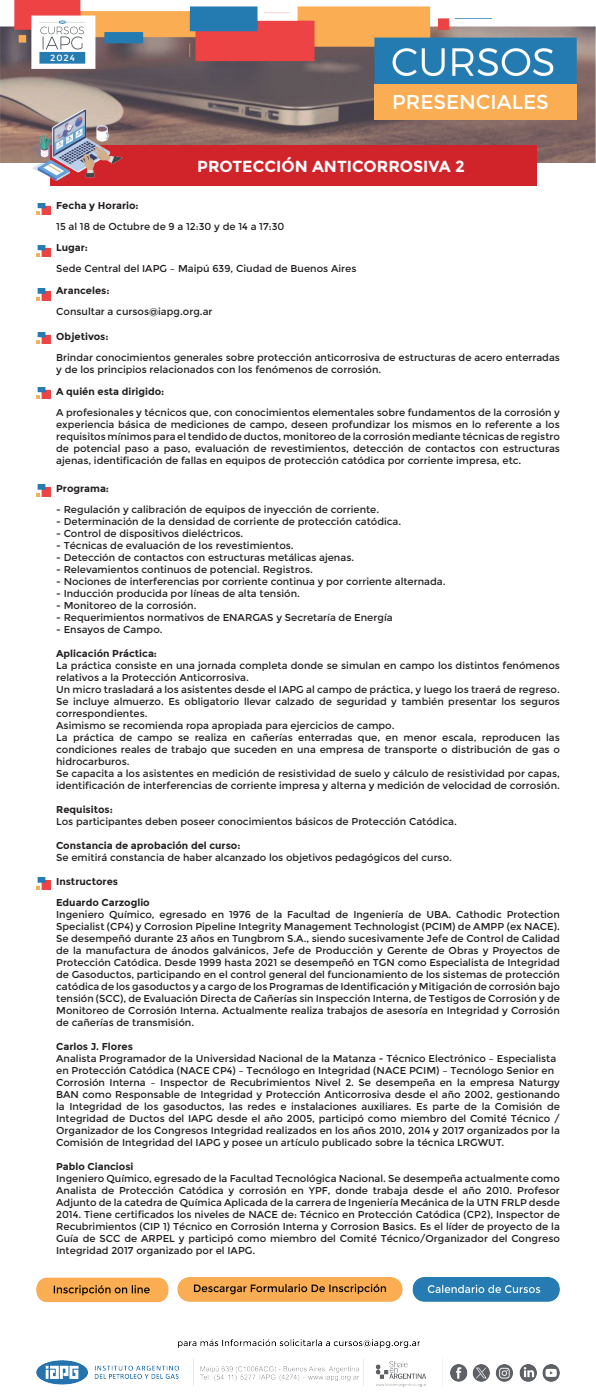
<style>
.page{position:relative;width:596px;height:1392px;background:#fff}
.page>*{position:absolute;margin:0;border:0;box-sizing:border-box;transform-origin:0 0}
.t1{font:20px "Montserrat";color:#fff}
.t2{font:700 16px "Montserrat";color:#fff}
.t3{font:10px/12px "Montserrat";color:#231f20}
.t4{font:700 10px/20.6px "Montserrat";color:#231f20}
.t5{font:9px "Montserrat";color:#fff}
</style>
<div class="page">
<img style="left:0;top:0;width:595px;height:162px">
<img style="left:36px;top:203px;width:14px;height:12px">
<img style="left:36px;top:332px;width:14px;height:12px">
<img style="left:36px;top:387px;width:14px;height:12px">
<img style="left:36px;top:484px;width:14px;height:12px">
<img style="left:36px;top:878px;width:14px;height:11px">
<div style="left:374px;top:85px;width:202px;height:35px;background:#faad52"></div>
<img style="left:36px;top:245px;width:14px;height:12px">
<img style="left:36px;top:289px;width:14px;height:11px">
<img style="left:36px;top:1359px;width:523px;height:28px">
<img style="left:36px;top:1277px;width:523px;height:70px">
<div style="left:50px;top:146px;width:487px;height:40px;background:#d1232a"></div>
<img style="left:32px;top:110px;width:90px;height:70px">
<p class="t5" style="left:50px;top:53px;width:26px">2024</p>
<h1 class="t1" style="left:392px;top:90px;width:158px">PRESENCIALES</h1>
<h2 class="t2" style="left:197px;top:157px;width:269px">PROTECCIÓN ANTICORROSIVA 2</h2>
<p class="t4" style="left:56px;top:195px;width:84px">Fecha y Horario:</p>
<p class="t3" style="left:56px;top:220px;width:229px">15 al 18 de Octubre de 9 a 12:30 y de 14 a 17:30</p>
<p class="t4" style="left:56px;top:237px;width:33px">Lugar:</p>
<p class="t3" style="left:56px;top:262px;width:301px">Sede Central del IAPG – Maipú 639, Ciudad de Buenos Aires</p>
<p class="t4" style="left:56px;top:280px;width:55px">Aranceles:</p>
<p class="t3" style="left:56px;top:306px;width:158px">Consultar a cursos@iapg.org.ar</p>
<p class="t4" style="left:56px;top:326px;width:54px">Objetivos:</p>
<p class="t3" style="left:56px;top:351px;width:505px">Brindar conocimientos generales sobre protección anticorrosiva de estructuras de acero enterradas y de los principios relacionados con los fenómenos de corrosión.</p>
<p class="t4" style="left:56px;top:381px;width:110px">A quién esta dirigido:</p>
<p class="t3" style="left:56px;top:406px;width:505px;text-align:justify">A profesionales y técnicos que, con conocimientos elementales sobre fundamentos de la corrosión y experiencia básica de mediciones de campo, deseen profundizar los mismos en lo referente a los requisitos mínimos para el tendido de ductos, monitoreo de la corrosión mediante técnicas de registro de potencial paso a paso, evaluación de revestimientos, detección de contactos con estructuras ajenas, identificación de fallas en equipos de protección catódica por corriente impresa, etc.</p>
<p class="t4" style="left:56px;top:478px;width:54px">Programa:</p>
<p class="t3" style="left:56px;top:504px;width:324px">- Regulación y calibración de equipos de inyección de corriente.</p>
<p class="t3" style="left:56px;top:516px;width:346px">- Determinación de la densidad de corriente de protección catódica.</p>
<p class="t3" style="left:56px;top:528px;width:188px">- Control de dispositivos dieléctricos.</p>
<p class="t3" style="left:56px;top:540px;width:239px">- Técnicas de evaluación de los revestimientos.</p>
<p class="t3" style="left:56px;top:552px;width:299px">- Detección de contactos con estructuras metálicas ajenas.</p>
<p class="t3" style="left:56px;top:564px;width:258px">- Relevamientos continuos de potencial. Registros.</p>
<p class="t3" style="left:56px;top:576px;width:390px">- Nociones de interferencias por corriente continua y por corriente alternada.</p>
<p class="t3" style="left:56px;top:588px;width:245px">- Inducción producida por líneas de alta tensión.</p>
<p class="t3" style="left:56px;top:600px;width:142px">- Monitoreo de la corrosión.</p>
<p class="t3" style="left:56px;top:612px;width:338px">- Requerimientos normativos de ENARGAS y Secretaría de Energía</p>
<p class="t3" style="left:56px;top:624px;width:108px">- Ensayos de Campo.</p>
<p class="t4" style="left:56px;top:643px;width:102px">Aplicación Práctica:</p>
<p class="t3" style="left:56px;top:660px;width:505px">La práctica consiste en una jornada completa donde se simulan en campo los distintos fenómenos relativos a la Protección Anticorrosiva.<br>Un micro trasladará a los asistentes desde el IAPG al campo de práctica, y luego los traerá de regreso.<br>Se incluye almuerzo. Es obligatorio llevar calzado de seguridad y también presentar los seguros correspondientes.<br>Asimismo se recomienda ropa apropiada para ejercicios de campo.<br>La práctica de campo se realiza en cañerías enterradas que, en menor escala, reproducen las condiciones reales de trabajo que suceden en una empresa de transporte o distribución de gas o hidrocarburos.<br>Se capacita a los asistentes en medición de resistividad de suelo y cálculo de resistividad por capas, identificación de interferencias de corriente impresa y alterna y medición de velocidad de corrosión.</p>
<p class="t4" style="left:56px;top:799px;width:58px">Requisitos:</p>
<p class="t3" style="left:56px;top:816px;width:402px">Los participantes deben poseer conocimientos básicos de Protección Catódica.</p>
<p class="t4" style="left:56px;top:835px;width:186px">Constancia de aprobación del curso:</p>
<p class="t3" style="left:56px;top:852px;width:397px">Se emitirá constancia de haber alcanzado los objetivos pedagógicos del curso.</p>
<p class="t4" style="left:56px;top:871px;width:95px">Instructores<br>Eduardo Carzoglio</p>
<p class="t3" style="left:56px;top:908px;width:505px;text-align:justify">Ingeniero Químico, egresado en 1976 de la Facultad de Ingeniería de UBA. Cathodic Protection Specialist (CP4) y Corrosion Pipeline Integrity Management Technologist (PCIM) de AMPP (ex NACE).<br>Se desempeñó durante 23 años en Tungbrom S.A., siendo sucesivamente Jefe de Control de Calidad de la manufactura de ánodos galvánicos, Jefe de Producción y Gerente de Obras y Proyectos de Protección Catódica. Desde 1999 hasta 2021 se desempeñó en TGN como Especialista de Integridad de Gasoductos, participando en el control general del funcionamiento de los sistemas de protección catódica de los gasoductos y a cargo de los Programas de Identificación y Mitigación de corrosión bajo tensión (SCC), de Evaluación Directa de Cañerías sin Inspección Interna, de Testigos de Corrosión y de Monitoreo de Corrosión Interna. Actualmente realiza trabajos de asesoría en Integridad y Corrosión de cañerías de transmisión.</p>
<p class="t4" style="left:56px;top:1036px;width:78px">Carlos J. Flores</p>
<p class="t3" style="left:56px;top:1052px;width:505px">Analista Programador de la Universidad Nacional de la Matanza - Técnico Electrónico – Especialista en Protección Catódica (NACE CP4) – Tecnólogo en Integridad (NACE PCIM) – Tecnólogo Senior en Corrosión Interna – Inspector de Recubrimientos Nivel 2. Se desempeña en la empresa Naturgy BAN como Responsable de Integridad y Protección Anticorrosiva desde el año 2002, gestionando la Integridad de los gasoductos, las redes e instalaciones auxiliares. Es parte de la Comisión de Integridad de Ductos del IAPG desde el año 2005, participó como miembro del Comité Técnico / Organizador de los Congresos Integridad realizados en los años 2010, 2014 y 2017 organizados por la Comisión de Integridad del IAPG y posee un artículo publicado sobre la técnica LRGWUT.</p>
<p class="t4" style="left:56px;top:1156px;width:79px">Pablo Cianciosi</p>
<p class="t3" style="left:56px;top:1172px;width:505px;text-align:justify">Ingeniero Químico, egresado de la Facultad Tecnológica Nacional. Se desempeña actualmente como Analista de Protección Catódica y corrosión en YPF, donde trabaja desde el año 2010. Profesor Adjunto de la catedra de Química Aplicada de la carrera de Ingeniería Mecánica de la UTN FRLP desde 2014. Tiene certificados los niveles de NACE de: Técnico en Protección Catódica (CP2), Inspector de Recubrimientos (CIP 1) Técnico en Corrosión Interna y Corrosion Basics. Es el líder de proyecto de la Guía de SCC de ARPEL y participó como miembro del Comité Técnico/Organizador del Congreso Integridad 2017 organizado por el IAPG.</p>
</div>
